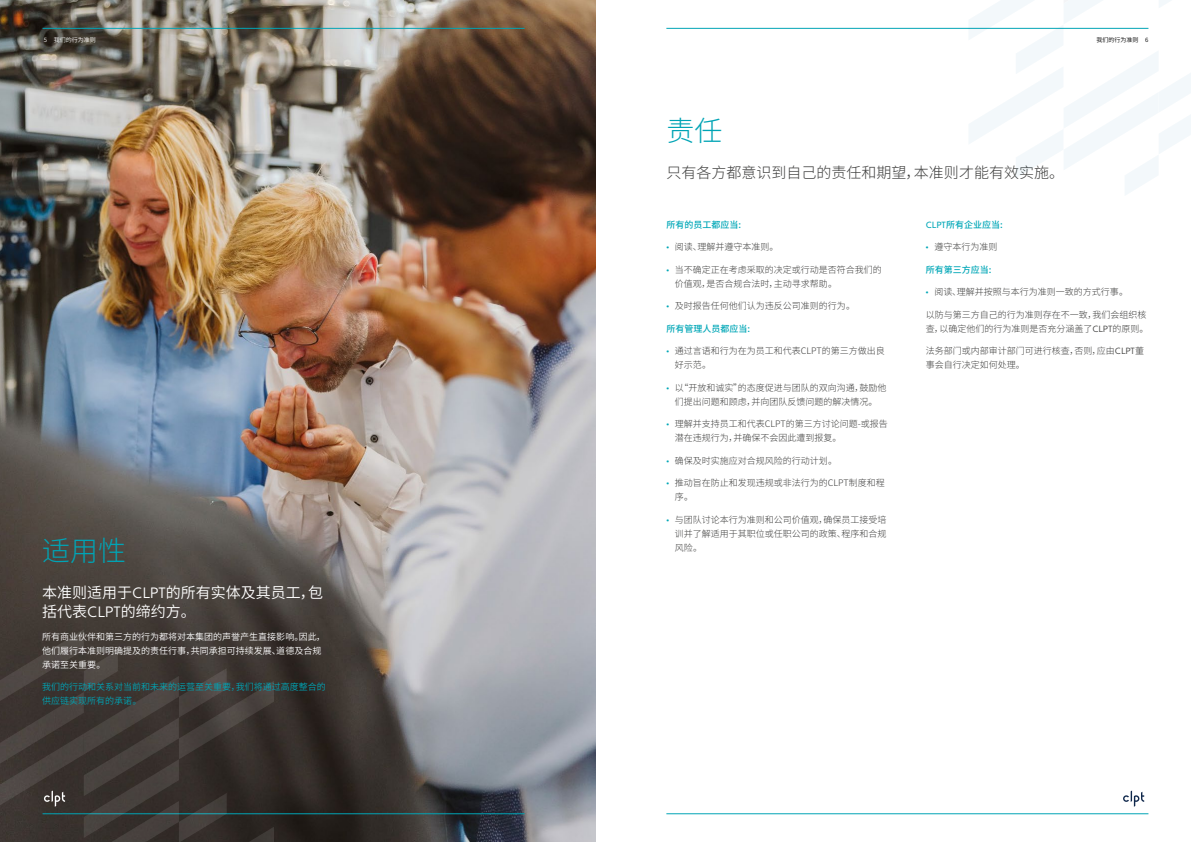
<style>
.page{position:relative;width:1191px;height:842px;background:#fff}
.page>*{position:absolute;margin:0;border:0;box-sizing:border-box;transform-origin:0 0}
.t1{font:300 28px "Source Han Sans SC";color:#00a4b5}
.t2{font:15px/19px "Source Han Sans SC";color:#fff}
.t3{font:300 15px "Source Han Sans SC";color:#3c3c3b}
.t4{font:300 9px/14px "Source Han Sans SC";color:#3c3c3b}
.t5{font:9px/14px "Source Han Sans SC";color:#fff}
.t6{font:9px/14px "Source Han Sans SC";color:#00a4b5}
.t7{font:500 9px "Source Han Sans SC";color:#00a7b7}
.t8{font:6px "Source Han Sans SC";color:#fff}
.t9{font:6px "Source Han Sans SC";color:#000}
.s1{font-family:"Soleil Lt"}
.s2{font-family:"Soleil Lt";font-weight:400;color:#00a7b7}
.s3{font-family:"Soleil";font-weight:400}
.s4{font-family:"Soleil Lt";font-weight:400}
</style>
<div class="page">
<img style="left:0;top:0;width:595px;height:842px">
<hr style="left:43px;top:813px;width:481px;height:1px;background:#00a4b5">
<hr style="left:43px;top:28px;width:481px;height:1px;background:#00a4b5">
<hr style="left:666px;top:28px;width:482px;height:1px;background:#00a4b5">
<hr style="left:666px;top:813px;width:482px;height:1px;background:#00a4b5">
<svg style="left:968px;top:0;width:223px;height:195px"></svg>
<svg style="left:1123px;top:790px;width:21px;height:17px"></svg>
<svg style="left:0;top:629px;width:274px;height:213px;background:#3d3733"></svg>
<p class="t8" style="left:44px;top:37px;width:53px">5 我们的行为准则</p>
<p class="t9" style="left:1096px;top:37px;width:53px">我们的行为准则 6</p>
<h1 class="t1" style="left:666px;top:115px;width:57px">责任</h1>
<h1 class="t1" style="left:42px;top:535px;width:85px">适用性</h1>
<h2 class="t2" style="left:42px;top:584px;width:282px">本准则适用于<span class="s1">CLPT</span>的所有实体及其员工，包括代表<span class="s1">CLPT</span>的缔约方。</h2>
<p class="t5" style="left:42px;top:630px;width:284px">所有商业伙伴和第三方的行为都将对本集团的声誉产生直接影响。因此，他们履行本准则明确提及的责任行事，共同承担可持续发展、道德及合规承诺至关重要。</p>
<p class="t6" style="left:42px;top:680px;width:285px">我们的行动和关系对当前和未来的运营至关重要，我们将通过高度整合的供应链实现所有的承诺。</p>
<h2 class="t3" style="left:666px;top:165px;width:399px">只有各方都意识到自己的责任和期望，本准则才能有效实施。</h2>
<p class="t7" style="left:666px;top:219px;width:76px">所有的员工都应当:</p>
<p class="t4" style="left:666px;top:240px;width:114px"><span class="s2">•</span> 阅读、理解并遵守本准则。</p>
<p class="t4" style="left:675px;top:263px;width:208px;text-indent:-9px"><span class="s2">•</span> 当不确定正在考虑采取的决定或行动是否符合我们的价值观，是否合规合法时，主动寻求帮助。</p>
<p class="t4" style="left:666px;top:299px;width:190px"><span class="s2">•</span> 及时报告任何他们认为违反公司准则的行为。</p>
<p class="t7" style="left:666px;top:323px;width:85px">所有管理人员都应当:</p>
<p class="t4" style="left:675px;top:344px;width:211px;text-indent:-9px"><span class="s2">•</span> 通过言语和行为在为员工和代表CLPT的第三方做出良好示范。</p>
<p class="t4" style="left:666px;top:381px;width:222px;text-align:center"><span class="s2">•</span> 以“开放和诚实”的态度促进与团队的双向沟通，鼓励他们提出问题和顾虑，并向团队反馈问题的解决情况。</p>
<p class="t4" style="left:675px;top:417px;width:214px;text-indent:-9px"><span class="s2">•</span> 理解并支持员工和代表CLPT的第三方讨论问题-或报告潜在违规行为，并确保不会因此遭到报复。</p>
<p class="t4" style="left:666px;top:454px;width:172px"><span class="s2">•</span> 确保及时实施应对合规风险的行动计划。</p>
<p class="t4" style="left:675px;top:476px;width:211px;text-indent:-9px"><span class="s2">•</span> 推动旨在防止和发现违规或非法行为的CLPT制度和程序。</p>
<p class="t4" style="left:675px;top:513px;width:213px;text-align:justify;text-indent:-9px"><span class="s2">•</span> 与团队讨论本行为准则和公司价值观，确保员工接受培训并了解适用于其职位或任职公司的政策、程序和合规风险。</p>
<p class="t7" style="left:926px;top:219px;width:78px"><span class="s3">CLPT</span>所有企业应当:</p>
<p class="t4" style="left:926px;top:240px;width:73px"><span class="s2">•</span> 遵守本行为准则</p>
<p class="t7" style="left:926px;top:264px;width:67px">所有第三方应当:</p>
<p class="t4" style="left:926px;top:285px;width:204px"><span class="s2">•</span> 阅读、理解并按照与本行为准则一致的方式行事。</p>
<p class="t4" style="left:926px;top:308px;width:224px">以防与第三方自己的行为准则存在不一致，我们会组织核查，以确定他们的行为准则是否充分涵盖了<span class="s4">CLPT</span>的原则。</p>
<p class="t4" style="left:926px;top:344px;width:220px">法务部门或内部审计部门可进行核查，否则，应由<span class="s4">CLPT</span>董事会自行决定如何处理。</p>
</div>
